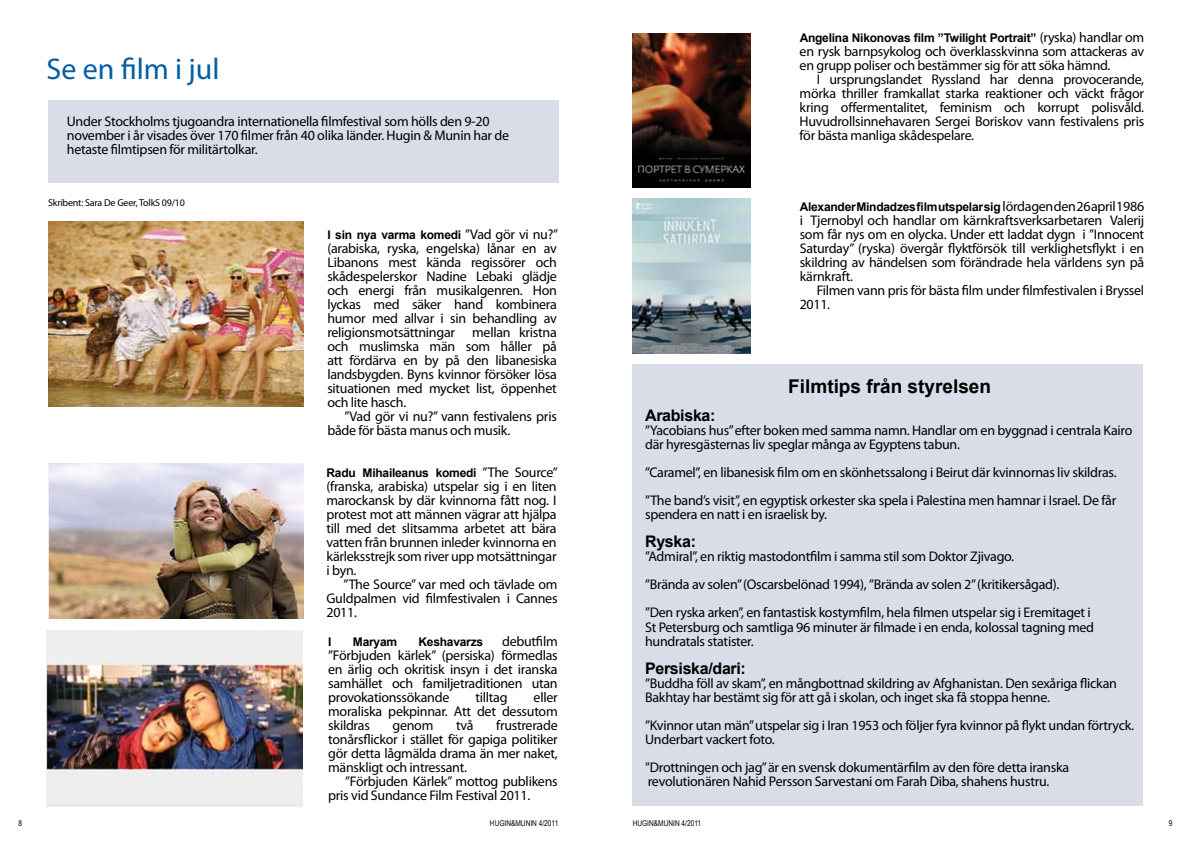
<style>
.page{position:relative;width:1191px;height:842px;background:#fff}
.page>*{position:absolute;margin:0;border:0;box-sizing:border-box;transform-origin:0 0}
.t1{font:30px "Myriad Pro";color:#005ea4}
.t2{font:700 19px "Arial";color:#000}
.t3{font:700 16px "Arial";letter-spacing:-.02em;color:#000}
.t4{font:14px/14px "Myriad Pro";letter-spacing:-.02em;color:#000}
.t5{font:700 12px "Arial";letter-spacing:-.02em;color:#000}
.t6{font:10px "Myriad Pro";letter-spacing:-.02em;color:#000}
.t7{font:8px "Arial Narrow";color:#000}
.s1{font-family:"Myriad Pro";font-weight:400;font-size:14px}
</style>
<div class="page">
<div style="left:632px;top:364px;width:511px;height:442px;background:#d8dde8"></div>
<div style="left:48px;top:100px;width:510px;height:83px;background:#d8dde8"></div>
<img style="left:48px;top:222px;width:256px;height:185px">
<img style="left:47px;top:631px;width:255px;height:175px">
<img style="left:48px;top:463px;width:256px;height:155px">
<img style="left:632px;top:33px;width:118px;height:155px">
<img style="left:632px;top:199px;width:118px;height:154px">
<h1 class="t1" style="left:47px;top:51px;width:174px">Se en film i jul</h1>
<p class="t4" style="left:67px;top:114px;width:444px">Under Stockholms tjugoandra internationella filmfestival som hölls den 9-20 november i år visades över 170 filmer från 40 olika länder. Hugin &amp; Munin har de hetaste filmtipsen för militärtolkar.</p>
<p class="t6" style="left:48px;top:197px;width:138px">Skribent: Sara De Geer, TolkS 09/10</p>
<p class="t5" style="left:327px;top:226px;width:232px">I sin nya varma komedi <span class="s1">”Vad gör vi nu?”</span></p>
<p class="t4" style="left:327px;top:241px;width:231px;text-align:justify">(arabiska, ryska, engelska) lånar en av Libanons mest kända regissörer och skådespelerskor Nadine Lebaki glädje och energi från musikalgenren. Hon lyckas med säker hand kombinera humor med allvar i sin behandling av religionsmotsättningar mellan kristna och muslimska män som håller på att fördärva en by på den libanesiska landsbygden. Byns kvinnor försöker lösa situationen med mycket list, öppenhet och lite hasch.</p>
<p class="t4" style="left:327px;top:409px;width:231px;text-indent:17px">”Vad gör vi nu?” vann festivalens pris både för bästa manus och musik.</p>
<p class="t5" style="left:326px;top:465px;width:233px">Radu Mihaileanus komedi <span class="s1">”The Source”</span></p>
<p class="t4" style="left:326px;top:479px;width:232px;text-align:justify">(franska, arabiska) utspelar sig i en liten marockansk by där kvinnorna fått nog. I protest mot att männen vägrar att hjälpa till med det slitsamma arbetet att bära vatten från brunnen inleder kvinnorna en kärleksstrejk som river upp motsättningar i byn.</p>
<p class="t4" style="left:326px;top:577px;width:232px;text-align:justify;text-indent:17px">”The Source” var med och tävlade om Guldpalmen vid filmfestivalen i Cannes 2011.</p>
<p class="t5" style="left:328px;top:633px;width:5px">I</p>
<p class="t5" style="left:353px;top:633px;width:46px">Maryam</p>
<p class="t5" style="left:418px;top:633px;width:66px">Keshavarzs</p>
<p class="t4" style="left:328px;top:634px;width:231px;text-align:justify;text-indent:174px">debutfilm ”Förbjuden kärlek” (persiska) förmedlas en ärlig och okritisk insyn i det iranska samhället och familjetraditionen utan provokationssökande</p>
<p class="t4" style="left:328px;top:690px;width:231px;text-align:justify;text-indent:205px">eller moraliska pekpinnar. Att det dessutom skildras</p>
<p class="t4" style="left:475px;top:690px;width:34px">tilltag</p>
<p class="t4" style="left:392px;top:718px;width:42px">genom</p>
<p class="t4" style="left:456px;top:718px;width:19px">två</p>
<p class="t4" style="left:328px;top:718px;width:231px;text-align:justify;text-indent:168px">frustrerade tonårsflickor i stället för gapiga politiker gör detta lågmälda drama än mer naket, mänskligt och intressant.</p>
<p class="t4" style="left:328px;top:774px;width:231px;text-indent:17px">”Förbjuden Kärlek” mottog publikens pris vid Sundance Film Festival 2011.</p>
<p class="t5" style="left:799px;top:30px;width:346px">Angelina Nikonovas film ”Twilight Portrait” <span class="s1">(ryska) handlar om</span></p>
<p class="t4" style="left:799px;top:44px;width:346px">en rysk barnpsykolog och överklasskvinna som attackeras av en grupp poliser och bestämmer sig för att söka hämnd.</p>
<p class="t4" style="left:799px;top:72px;width:346px;text-align:justify;text-indent:17px">I ursprungslandet Ryssland har denna provocerande, mörka thriller framkallat starka reaktioner och väckt frågor kring offermentalitet, feminism och korrupt polisvåld.<br>Huvudrollsinnehavaren Sergei Boriskov vann festivalens pris för bästa manliga skådespelare.</p>
<p class="t5" style="left:799px;top:198px;width:346px">Alexander Mindadzes film utspelar sig <span class="s1">lördagen den 26 april 1986</span></p>
<p class="t4" style="left:799px;top:213px;width:346px;text-align:justify">i Tjernobyl och handlar om kärnkraftsverksarbetaren Valerij som får nys om en olycka. Under ett laddat dygn i ”Innocent Saturday” (ryska) övergår flyktförsök till verklighetsflykt i en skildring av händelsen som förändrade hela världens syn på kärnkraft.</p>
<p class="t4" style="left:799px;top:283px;width:346px;text-indent:17px">Filmen vann pris för bästa film under filmfestivalen i Bryssel<br>2011.</p>
<h2 class="t2" style="left:788px;top:374px;width:204px">Filmtips från styrelsen</h2>
<p class="t3" style="left:645px;top:405px;width:72px">Arabiska:</p>
<p class="t4" style="left:645px;top:423px;width:489px">”Yacobians hus” efter boken med samma namn. Handlar om en byggnad i centrala Kairo där hyresgästernas liv speglar många av Egyptens tabun.</p>
<p class="t4" style="left:645px;top:458px;width:473px;line-height:28.1px">”Caramel”, en libanesisk film om en skönhetssalong i Beirut där kvinnornas liv skildras. ”The band’s visit”, en egyptisk orkester ska spela i Palestina men hamnar i Israel. De får</p>
<p class="t4" style="left:645px;top:507px;width:183px">spendera en natt i en israelisk by.</p>
<p class="t3" style="left:645px;top:531px;width:52px">Ryska:</p>
<p class="t4" style="left:645px;top:542px;width:447px;line-height:28.1px">”Admiral”, en riktig mastodontfilm i samma stil som Doktor Zjivago.<br>”Brända av solen” (Oscarsbelönad 1994), ”Brända av solen 2” (kritikersågad). ”Den ryska arken”, en fantastisk kostymfilm, hela filmen utspelar sig i Eremitaget i</p>
<p class="t4" style="left:645px;top:620px;width:450px">St Petersburg och samtliga 96 minuter är filmade i en enda, kolossal tagning med hundratals statister.</p>
<p class="t3" style="left:645px;top:657px;width:102px">Persiska/dari:</p>
<p class="t4" style="left:645px;top:676px;width:473px">”Buddha föll av skam”, en mångbottnad skildring av Afghanistan. Den sexåriga flickan<br>Bakhtay har bestämt sig för att gå i skolan, och inget ska få stoppa henne.</p>
<p class="t4" style="left:645px;top:718px;width:490px">”Kvinnor utan män” utspelar sig i Iran 1953 och följer fyra kvinnor på flykt undan förtryck.<br>Underbart vackert foto.</p>
<p class="t4" style="left:645px;top:760px;width:426px">”Drottningen och jag” är en svensk dokumentärfilm av den före detta iranska revolutionären Nahid Persson Sarvestani om Farah Diba, shahens hustru.</p>
<p class="t7" style="left:19px;top:817px;width:5px">8</p>
<p class="t7" style="left:490px;top:817px;width:70px">HUGIN&amp;MUNIN 4/2011</p>
<p class="t7" style="left:632px;top:817px;width:70px">HUGIN&amp;MUNIN 4/2011</p>
<p class="t7" style="left:1168px;top:817px;width:5px">9</p>
</div>
